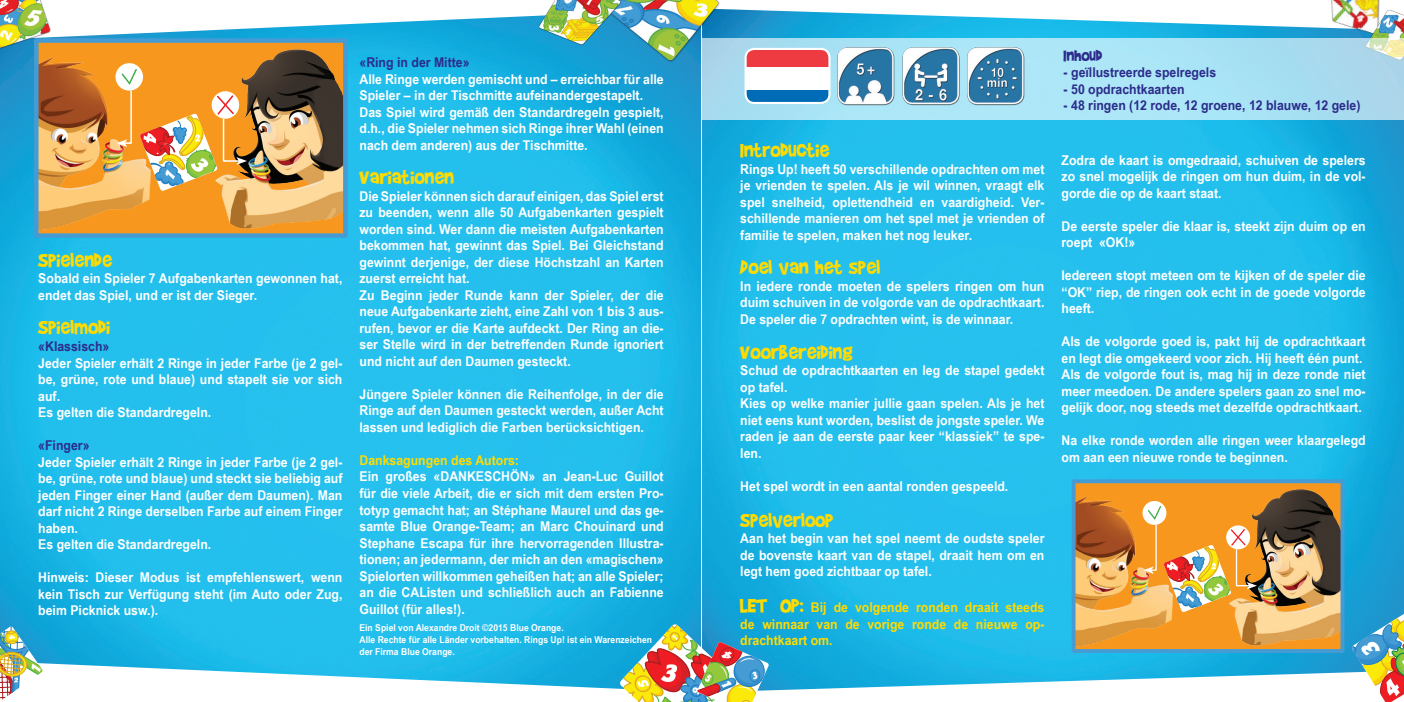
<style>
.page{position:relative;width:1404px;height:702px;background:#fff}
.page>*{position:absolute;margin:0;border:0;box-sizing:border-box;transform-origin:0 0}
.t1{font:22.5px "Brady Bunch Remastered";color:#ffdb01}
.t2{font:18px "Brady Bunch Remastered";color:#2c2c8b}
.t3{font:700 13.5px/16.5px "Arial Narrow";color:#fff;scale:1.11 1}
.t4{font:700 13.5px "Arial Narrow";color:#2c2c8b;scale:1.11 1}
.t5{font:700 13.5px/16.5px "Arial Narrow";color:#ffdb01;text-align:justify;scale:1.11 1}
.t6{font:700 9.45px/12px "Arial Narrow";color:#fff;scale:1.11 1}
.s1{font-family:"Brady Bunch Remastered";font-weight:400;font-size:22.5px}
</style>
<div class="page">
<img style="left:0;top:43px;width:1403px;height:615px">
<svg style="left:51px;top:9px;width:1262px;height:34px"></svg>
<svg style="left:43px;top:658px;width:1308px;height:33px"></svg>
<img style="left:0;top:0;width:51px;height:52px">
<img style="left:598px;top:0;width:122px;height:63px">
<img style="left:538px;top:0;width:83px;height:45px">
<img style="left:1313px;top:0;width:77px;height:38px">
<img style="left:1365px;top:10px;width:38px;height:28px">
<svg style="left:1351px;top:611px;width:52px;height:91px"></svg>
<img style="left:619px;top:624px;width:150px;height:78px">
<svg style="left:0;top:626px;width:43px;height:74px"></svg>
<div style="left:36px;top:41px;width:309px;height:194px;background:#f7971d"></div>
<img style="left:39px;top:49px;width:303px;height:182px">
<div style="left:34px;top:38px;width:313px;height:200px;border:4px solid #459cd5"></div>
<div style="left:115px;top:63px;width:28px;height:28px;background:#fff;border-radius:50%"></div>
<svg style="left:117px;top:68px;width:130px;height:123px"></svg>
<div style="left:702px;top:38px;width:701px;height:82px;background:linear-gradient(to bottom,#abdfef,#aae2f5)"></div>
<div style="left:745px;top:49px;width:84px;height:18px;background:#ee3a41"></div>
<div style="left:745px;top:90px;width:84px;height:13px;background:#006bb6"></div>
<div style="left:745px;top:67px;width:84px;height:23px;background:#fff"></div>
<div style="left:744px;top:48px;width:86px;height:56px;border:2px solid #fff;border-radius:9px"></div>
<img style="left:837px;top:48px;width:187px;height:58px">
<div style="left:1073px;top:481px;width:269px;height:170px;background:#f7971d"></div>
<img style="left:1076px;top:489px;width:263px;height:158px">
<div style="left:1071px;top:479px;width:273px;height:174px;border:4px solid #459cd5"></div>
<div style="left:1142px;top:501px;width:24px;height:24px;background:#fff;border-radius:50%"></div>
<svg style="left:1143px;top:505px;width:113px;height:107px"></svg>
<h1 class="t1" style="left:38px;top:248px;width:75px">Spielende</h1>
<p class="t3" style="left:38px;top:270px;width:275px">Sobald ein Spieler 7 Aufgabenkarten gewonnen hat, endet das Spiel, und er ist der Sieger.</p>
<h1 class="t1" style="left:38px;top:316px;width:73px">Spielmodi</h1>
<p class="t4" style="left:38px;top:336px;width:66px">«Klassisch»</p>
<p class="t3" style="left:38px;top:354px;width:275px">Jeder Spieler erhält 2 Ringe in jeder Farbe (je 2 gel&shy;be, grüne, rote und blaue) und stapelt sie vor sich auf.<br>Es gelten die Standardregeln.</p>
<p class="t4" style="left:38px;top:435px;width:48px">«Finger»</p>
<p class="t3" style="left:38px;top:453px;width:275px">Jeder Spieler erhält 2 Ringe in jeder Farbe (je 2 gel&shy;be, grüne, rote und blaue) und steckt sie beliebig auf jeden Finger einer Hand (außer dem Daumen). Man darf nicht 2 Ringe derselben Farbe auf einem Finger haben.<br>Es gelten die Standardregeln.</p>
<p class="t3" style="left:38px;top:568px;width:275px;text-align:justify">Hinweis: Dieser Modus ist empfehlenswert, wenn kein Tisch zur Verfügung steht (im Auto oder Zug, beim Picknick usw.).</p>
<p class="t4" style="left:359px;top:52px;width:101px">«Ring in der Mitte»</p>
<p class="t3" style="left:359px;top:70px;width:275px">Alle Ringe werden gemischt und – erreichbar für alle Spieler – in der Tischmitte aufeinandergestapelt.<br>Das Spiel wird gemäß den Standardregeln gespielt, d.h., die Spieler nehmen sich Ringe ihrer Wahl (einen nach dem anderen) aus der Tischmitte.</p>
<h1 class="t1" style="left:359px;top:166px;width:96px">Variationen</h1>
<p class="t3" style="left:359px;top:187px;width:275px">Die Spieler können sich darauf einigen, das Spiel erst zu beenden, wenn alle 50 Aufgabenkarten gespielt worden sind. Wer dann die meisten Aufgabenkarten bekommen hat, gewinnt das Spiel. Bei Gleichstand gewinnt derjenige, der diese Höchstzahl an Karten zuerst erreicht hat.<br>Zu Beginn jeder Runde kann der Spieler, der die neue Aufgabenkarte zieht, eine Zahl von 1 bis 3 aus&shy;rufen, bevor er die Karte aufdeckt. Der Ring an die&shy;ser Stelle wird in der betreffenden Runde ignoriert und nicht auf den Daumen gesteckt.</p>
<p class="t3" style="left:359px;top:385px;width:275px;text-align:justify">Jüngere Spieler können die Reihenfolge, in der die Ringe auf den Daumen gesteckt werden, außer Acht lassen und lediglich die Farben berücksichtigen.</p>
<p class="t5" style="left:359px;top:451px;width:145px">Danksagungen des Autors:</p>
<p class="t3" style="left:359px;top:468px;width:275px;text-align:justify">Ein großes «DANKESCHÖN» an Jean-Luc Guillot für die viele Arbeit, die er sich mit dem ersten Pro&shy;totyp gemacht hat; an Stéphane Maurel und das ge&shy;samte Blue Orange-Team; an Marc Chouinard und Stephane Escapa für ihre hervorragenden Illustra&shy;tionen; an jedermann, der mich an den «magischen» Spielorten willkommen geheißen hat; an alle Spieler; an die CAListen und schließlich auch an Fabienne Guillot (für alles!).</p>
<p class="t6" style="left:359px;top:621px;width:265px">Ein Spiel von Alexandre Droit ©2015 Blue Orange.<br>Alle Rechte für alle Länder vorbehalten. Rings Up! ist ein Warenzeichen der Firma Blue Orange.</p>
<h1 class="t1" style="left:740px;top:139px;width:91px">Introductie</h1>
<p class="t3" style="left:740px;top:160px;width:275px;text-align:justify">Rings Up! heeft 50 verschillende opdrachten om met je vrienden te spelen. Als je wil winnen, vraagt elk spel snelheid, oplettendheid en vaardigheid. Ver&shy;schillende manieren om het spel met je vrienden of familie te spelen, maken het nog leuker.</p>
<h1 class="t1" style="left:740px;top:256px;width:142px">Doel van het spel</h1>
<p class="t3" style="left:740px;top:277px;width:275px;text-align:justify">In iedere ronde moeten de spelers ringen om hun duim schuiven in de volgorde van de opdrachtkaart.<br>De speler die 7 opdrachten wint, is de winnaar.</p>
<h1 class="t1" style="left:740px;top:340px;width:113px">Voorbereiding</h1>
<p class="t3" style="left:740px;top:361px;width:275px">Schud de opdrachtkaarten en leg de stapel gedekt op tafel.<br>Kies op welke manier jullie gaan spelen. Als je het niet eens kunt worden, beslist de jongste speler. We raden je aan de eerste paar keer “klassiek” te spe&shy;len.</p>
<p class="t3" style="left:740px;top:477px;width:243px">Het spel wordt in een aantal ronden gespeeld.</p>
<h1 class="t1" style="left:740px;top:508px;width:95px">Spelverloop</h1>
<p class="t3" style="left:740px;top:529px;width:275px;text-align:justify">Aan het begin van het spel neemt de oudste speler de bovenste kaart van de stapel, draait hem om en legt hem goed zichtbaar op tafel.</p>
<p class="t5" style="left:740px;top:598px;width:275px"><span class="s1">LET OP:</span> Bij de volgende ronden draait steeds de winnaar van de vorige ronde de nieuwe op&shy;drachtkaart om.</p>
<h2 class="t2" style="left:1063px;top:46px;width:40px">Inhoud</h2>
<p class="t4" style="left:1063px;top:62px;width:139px">- geïllustreerde spelregels</p>
<p class="t4" style="left:1063px;top:79px;width:111px">- 50 opdrachtkaarten</p>
<p class="t4" style="left:1063px;top:95px;width:269px">- 48 ringen (12 rode, 12 groene, 12 blauwe, 12 gele)</p>
<p class="t3" style="left:1061px;top:151px;width:275px;text-align:justify">Zodra de kaart is omgedraaid, schuiven de spelers zo snel mogelijk de ringen om hun duim, in de vol&shy;gorde die op de kaart staat.</p>
<p class="t3" style="left:1061px;top:217px;width:275px">De eerste speler die klaar is, steekt zijn duim op en roept «OK!»</p>
<p class="t3" style="left:1061px;top:266px;width:275px;text-align:justify">Iedereen stopt meteen om te kijken of de speler die “OK” riep, de ringen ook echt in de goede volgorde heeft.</p>
<p class="t3" style="left:1061px;top:332px;width:275px">Als de volgorde goed is, pakt hij de opdrachtkaart en legt die omgekeerd voor zich. Hij heeft één punt.<br>Als de volgorde fout is, mag hij in deze ronde niet meer meedoen. De andere spelers gaan zo snel mo&shy;gelijk door, nog steeds met dezelfde opdrachtkaart.</p>
<p class="t3" style="left:1061px;top:431px;width:275px">Na elke ronde worden alle ringen weer klaargelegd om aan een nieuwe ronde te beginnen.</p>
</div>
